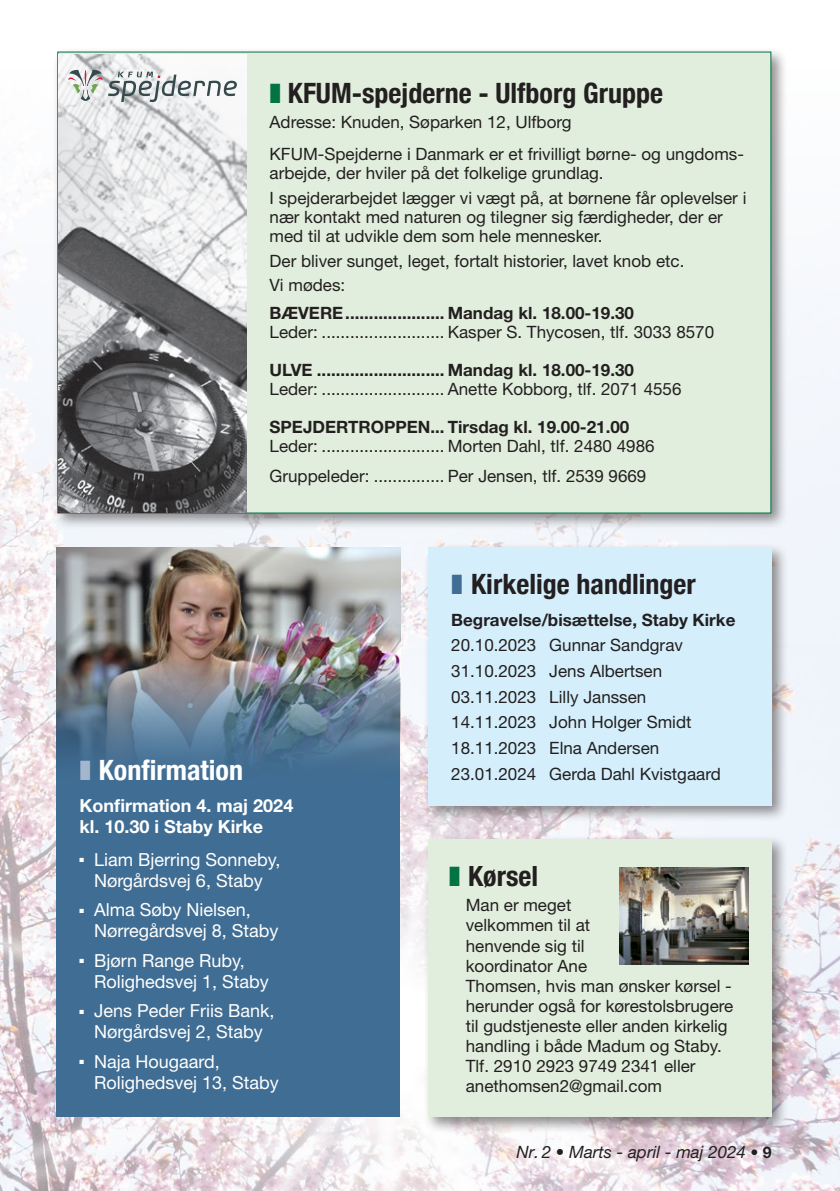
<style>
.page{position:relative;width:840px;height:1191px;background:#fff}
.page>*{position:absolute;margin:0;border:0;box-sizing:border-box;transform-origin:0 0}
.lille_overskrift{font:700 condensed 28px "Helvetica Neue";color:#231f20}
.lille_overskrift-2{font:700 condensed 28px "Helvetica Neue";color:#fff}
.BRØDTEKST{font:700 condensed 28px "Helvetica Neue LT Std";color:#231f20}
.Brødtekst_9-10_5{font:18px/21px "Helvetica Neue LT Std";color:#fff}
.Brødtekst_9-10_5-2{font:700 18px/21px "Helvetica Neue LT Std";color:#fff}
.BRØDTEKST-2{font:17px/20px "Helvetica Neue LT Std";color:#231f20}
.BRØDTEKST-3{font:700 17px "Helvetica Neue LT Std";color:#231f20}
.lille_overskrift-3{font:17px "Helvetica Neue LT Std";color:#231f20}
.t1{font:italic 17px "Helvetica Neue LT Std";color:#231f20}
.s1{color:#047344}
.s2{color:#a2b6cd}
.s3{color:#406d93}
.s4{font-weight:300;font-style:normal;font-size:16px}
.s5{font-weight:700;font-style:normal;font-size:16px}
</style>
<div class="page">
<img style="left:0;top:168px;width:839px;height:1023px">
<div style="left:52px;top:47px;width:735px;height:483px;background:#231f20;opacity:.5"></div>
<div style="left:57px;top:52px;width:714px;height:461px;background:#e1eedd"></div>
<img style="left:59px;top:54px;width:187px;height:458px">
<svg style="left:68px;top:70px;width:169px;height:32px;background:#c7cacb"></svg>
<div style="left:423px;top:542px;width:365px;height:280px;background:#231f20;opacity:.5"></div>
<div style="left:428px;top:547px;width:343px;height:258px;background:#d4effb"></div>
<div style="left:423px;top:834px;width:364px;height:299px;background:#231f20;opacity:.5"></div>
<div style="left:428px;top:839px;width:343px;height:278px;background:#e1eedd"></div>
<img style="left:619px;top:867px;width:129px;height:97px">
<div style="left:57px;top:547px;width:343px;height:570px;background:#406d93"></div>
<img style="left:57px;top:547px;width:343px;height:214px">
<p class="lille_overskrift" style="left:269px;top:70px;width:395px"><span class="s1">❚</span> KFUM-spejderne - Ulfborg Gruppe</p>
<p class="lille_overskrift-3" style="left:269px;top:112px;width:303px">Adresse: Knuden, Søparken 12, Ulfborg</p>
<p class="BRØDTEKST-2" style="left:269px;top:145px;width:475px;line-height:19px">KFUM-Spejderne i Danmark er et frivilligt børne- og ungdoms&shy;arbejde, der hviler på det folkelige grundlag.</p>
<p class="BRØDTEKST-2" style="left:269px;top:188px;width:478px;line-height:19px">I spejderarbejdet lægger vi vægt på, at børnene får oplevelser i nær kontakt med naturen og tilegner sig færdigheder, der er med til at udvikle dem som hele mennesker.</p>
<p class="BRØDTEKST-2" style="left:269px;top:250px;width:416px">Der bliver sunget, leget, fortalt historier, lavet knob etc.</p>
<p class="BRØDTEKST-2" style="left:269px;top:275px;width:77px">Vi mødes:</p>
<p class="BRØDTEKST-3" style="left:269px;top:302px;width:366px">BÆVERE..................... Mandag kl. 18.00-19.30</p>
<p class="BRØDTEKST-2" style="left:269px;top:322px;width:446px">Leder: .......................... Kasper S. Thycosen, tlf. 3033 8570</p>
<p class="BRØDTEKST-3" style="left:269px;top:359px;width:366px">ULVE ........................... Mandag kl. 18.00-19.30</p>
<p class="BRØDTEKST-2" style="left:269px;top:379px;width:413px">Leder: .......................... Anette Kobborg, tlf. 2071 4556</p>
<p class="BRØDTEKST-3" style="left:269px;top:416px;width:361px">SPEJDERTROPPEN... Tirsdag kl. 19.00-21.00</p>
<p class="BRØDTEKST-2" style="left:269px;top:436px;width:386px">Leder: .......................... Morten Dahl, tlf. 2480 4986</p>
<p class="BRØDTEKST-2" style="left:269px;top:466px;width:378px">Gruppeleder: ............... Per Jensen, tlf. 2539 9669</p>
<p class="lille_overskrift-2" style="left:79px;top:747px;width:165px"><span class="s2">❚</span> Konfirmation</p>
<p class="Brødtekst_9-10_5-2" style="left:79px;top:795px;width:215px">Konfirmation 4. maj 2024 kl. 10.30 i Staby Kirke</p>
<p class="Brødtekst_9-10_5" style="left:79px;top:848px;width:202px;text-align:center">■ Liam Bjerring Sonneby,<br>Nørgårdsvej 6, Staby</p>
<p class="Brødtekst_9-10_5" style="left:94px;top:899px;width:186px;text-indent:-15px">■ Alma Søby Nielsen,<br>Nørregårdsvej 8, Staby</p>
<p class="Brødtekst_9-10_5" style="left:94px;top:949px;width:176px;text-indent:-15px">■ Bjørn Range Ruby,<br>Rolighedsvej 1, Staby</p>
<p class="Brødtekst_9-10_5" style="left:79px;top:1000px;width:196px;text-align:center">■ Jens Peder Friis Bank,<br>Nørgårdsvej 2, Staby</p>
<p class="Brødtekst_9-10_5" style="left:94px;top:1050px;width:186px;text-indent:-15px">■ Naja Hougaard,<br>Rolighedsvej 13, Staby</p>
<p class="lille_overskrift" style="left:451px;top:561px;width:246px"><span class="s3">❚</span> Kirkelige handlinger</p>
<p class="BRØDTEKST-3" style="left:451px;top:609px;width:285px">Begravelse/bisættelse, Staby Kirke</p>
<p class="BRØDTEKST-2" style="left:451px;top:635px;width:233px">20.10.2023 Gunnar Sandgrav</p>
<p class="BRØDTEKST-2" style="left:451px;top:660px;width:212px">31.10.2023 Jens Albertsen</p>
<p class="BRØDTEKST-2" style="left:451px;top:686px;width:196px">03.11.2023 Lilly Janssen</p>
<p class="BRØDTEKST-2" style="left:451px;top:712px;width:242px">14.11.2023 John Holger Smidt</p>
<p class="BRØDTEKST-2" style="left:451px;top:737px;width:209px">18.11.2023 Elna Andersen</p>
<p class="BRØDTEKST-2" style="left:451px;top:763px;width:271px">23.01.2024 Gerda Dahl Kvistgaard</p>
<p class="BRØDTEKST" style="left:448px;top:859px;width:91px"><span class="s1">❚</span> Kørsel</p>
<p class="BRØDTEKST-2" style="left:465px;top:895px;width:269px">Man er meget<br>velkommen til at<br>henvende sig til<br>koordinator Ane<br>Thomsen, hvis man ønsker kørsel - herunder også for kørestolsbrugere til gudstjeneste eller anden kirkelig handling i både Madum og Staby.<br>Tlf. 2910 2923 9749 2341 eller anethomsen2@gmail.com</p>
<p class="t1" style="left:516px;top:1141px;width:257px">Nr. 2 • Marts - april - maj 2024 <span class="s4">•</span> <span class="s5">9</span></p>
</div>
